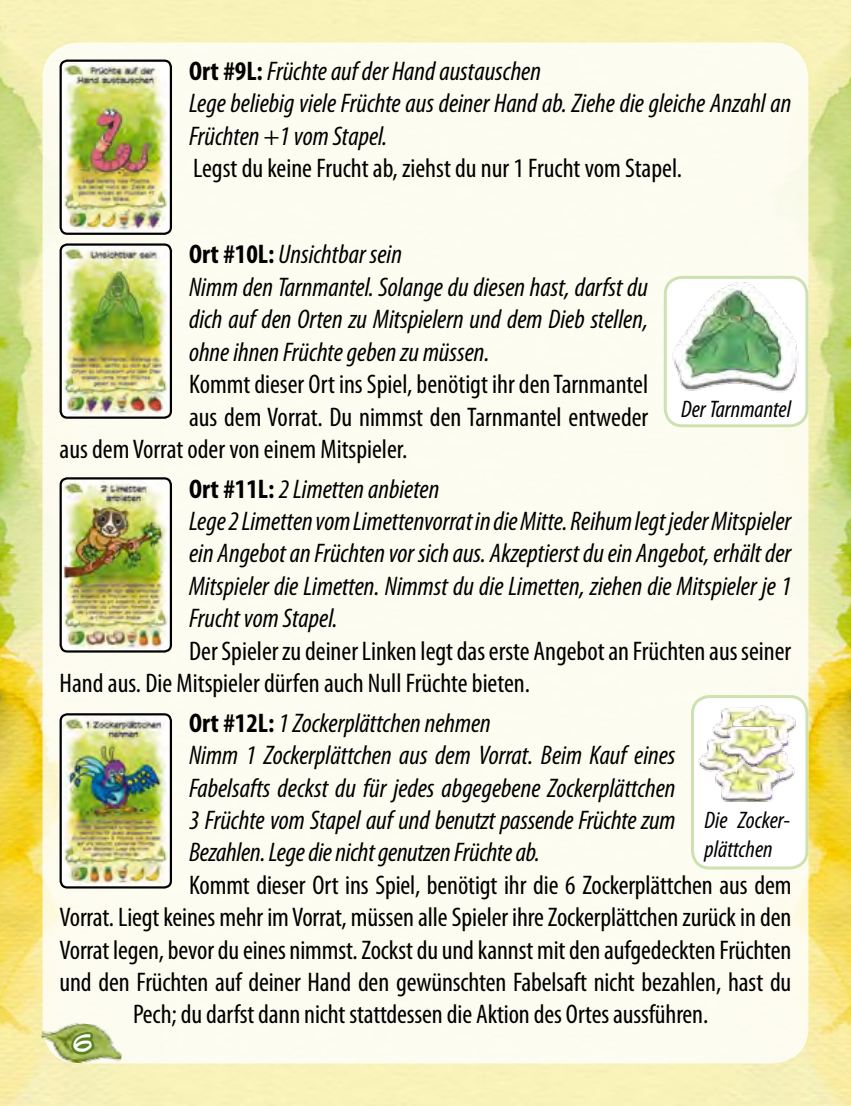
<style>
.page{position:relative;width:851px;height:1106px;background:#fff}
.page>*{position:absolute;margin:0;border:0;box-sizing:border-box;transform-origin:0 0}
.t1{font:italic condensed 27px/32.4px "Myriad Pro";color:#000}
.t2{font:condensed 27px/32.4px "Myriad Pro";letter-spacing:-.005em;color:#000}
.t3{font:italic condensed 24px/28.8px "Myriad Pro";color:#000}
.s1{font-weight:700;font-style:normal}
</style>
<div class="page">
<img style="left:0;top:0;width:131px;height:1106px">
<img style="left:131px;top:0;width:719px;height:1106px">
<div style="left:43px;top:43px;width:765px;height:1020px;background:#fffef5;border-radius:36px"></div>
<img style="left:39px;top:1019px;width:85px;height:48px">
<img style="left:61px;top:61px;width:108px;height:171px">
<div style="left:60px;top:60px;width:112px;height:175px;border:2px solid #000;border-radius:7px"></div>
<img style="left:63px;top:246px;width:106px;height:170px">
<div style="left:60px;top:243px;width:112px;height:176px;border:2px solid #000;border-radius:7px"></div>
<img style="left:61px;top:480px;width:110px;height:171px">
<div style="left:60px;top:477px;width:112px;height:175px;border:2px solid #000;border-radius:7px"></div>
<img style="left:61px;top:716px;width:108px;height:171px">
<div style="left:60px;top:713px;width:112px;height:175px;border:2px solid #000;border-radius:7px"></div>
<div style="left:665px;top:277px;width:141px;height:149px;background:#fff;border-radius:17px"></div>
<div style="left:663px;top:276px;width:145px;height:151px;border:3px solid #cee1b1;border-radius:17px"></div>
<img style="left:670px;top:277px;width:130px;height:116px">
<div style="left:692px;top:696px;width:114px;height:172px;background:#fff;border-radius:17px"></div>
<div style="left:691px;top:695px;width:117px;height:174px;border:3px solid #cee1b1;border-radius:17px"></div>
<img style="left:712px;top:708px;width:18px;height:30px">
<img style="left:698px;top:738px;width:21px;height:34px">
<img style="left:780px;top:751px;width:15px;height:32px">
<img style="left:730px;top:705px;width:66px;height:43px">
<img style="left:714px;top:758px;width:66px;height:44px">
<img style="left:719px;top:725px;width:65px;height:43px">
<svg style="left:69px;top:1029px;width:30px;height:27px"></svg>
<p class="t1" style="left:189px;top:54px;width:603px"><span class="s1">Ort #9L:</span> Früchte auf der Hand austauschen<br>Lege beliebig viele Früchte aus deiner Hand ab. Ziehe die gleiche Anzahl an<br>Früchten +1 vom Stapel.</p>
<p class="t2" style="left:193px;top:152px;width:490px">Legst du keine Frucht ab, ziehst du nur 1 Frucht vom Stapel.</p>
<p class="t1" style="left:189px;top:238px;width:460px"><span class="s1">Ort #10L:</span> Unsichtbar sein<br>Nimm den Tarnmantel. Solange du diesen hast, darfst du dich auf den Orten zu Mitspielern und dem Dieb stellen, ohne ihnen Früchte geben zu müssen.</p>
<p class="t2" style="left:189px;top:368px;width:460px">Kommt dieser Ort ins Spiel, benötigt ihr den Tarnmantel</p>
<p class="t2" style="left:189px;top:400px;width:460px">aus dem Vorrat. Du nimmst den Tarnmantel entweder</p>
<p class="t2" style="left:60px;top:432px;width:349px">aus dem Vorrat oder von einem Mitspieler.</p>
<p class="t1" style="left:189px;top:472px;width:603px"><span class="s1">Ort #11L:</span> 2 Limetten anbieten<br>Lege 2 Limetten vom Limettenvorrat in die Mitte. Reihum legt jeder Mitspieler ein Angebot an Früchten vor sich aus. Akzeptierst du ein Angebot, erhält der Mitspieler die Limetten. Nimmst du die Limetten, ziehen die Mitspieler je 1<br>Frucht vom Stapel.</p>
<p class="t2" style="left:60px;top:634px;width:733px;text-indent:129px">Der Spieler zu deiner Linken legt das erste Angebot an Früchten aus seiner<br>Hand aus. Die Mitspieler dürfen auch Null Früchte bieten.</p>
<p class="t1" style="left:189px;top:706px;width:488px"><span class="s1">Ort #12L:</span> 1 Zockerplättchen nehmen<br>Nimm 1 Zockerplättchen aus dem Vorrat. Beim Kauf eines Fabelsafts deckst du für jedes abgegebene Zockerplättchen 3 Früchte vom Stapel auf und benutzt passende Früchte zum Bezahlen. Lege die nicht genutzen Früchte ab.</p>
<p class="t2" style="left:189px;top:868px;width:604px">Kommt dieser Ort ins Spiel, benötigt ihr die 6 Zockerplättchen aus dem</p>
<p class="t2" style="left:60px;top:900px;width:733px">Vorrat. Liegt keines mehr im Vorrat, müssen alle Spieler ihre Zockerplättchen zurück in den</p>
<p class="t2" style="left:60px;top:933px;width:733px">Vorrat legen, bevor du eines nimmst. Zockst du und kannst mit den aufgedeckten Früchten</p>
<p class="t2" style="left:60px;top:965px;width:733px">und den Früchten auf deiner Hand den gewünschten Fabelsaft nicht bezahlen, hast du</p>
<p class="t2" style="left:133px;top:998px;width:576px">Pech; du darfst dann nicht stattdessen die Aktion des Ortes aussführen.</p>
<p class="t3" style="left:681px;top:394px;width:111px">Der Tarnmantel</p>
<p class="t3" style="left:704px;top:805px;width:87px">Die Zocker&shy;plättchen</p>
</div>
